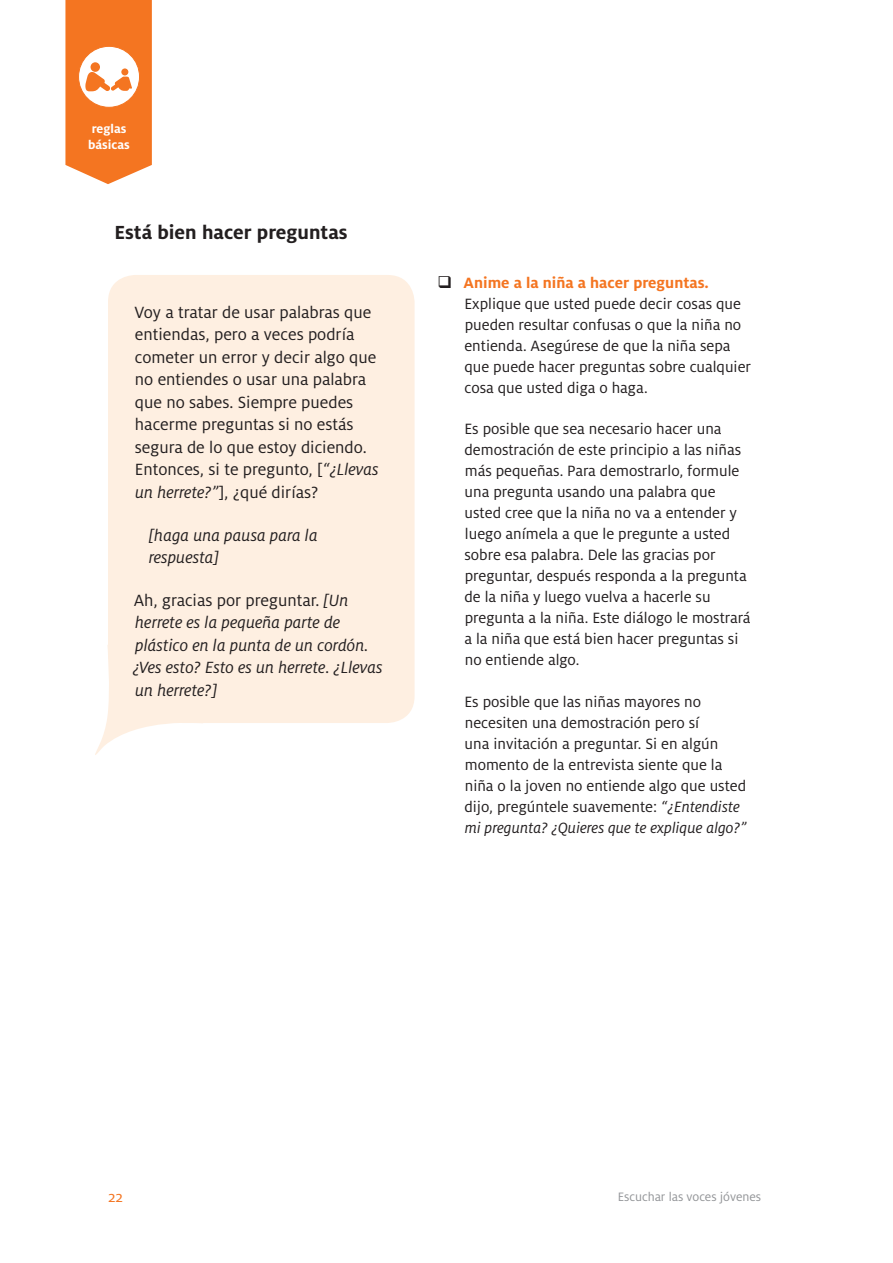
<style>
.page{position:relative;width:893px;height:1263px;background:#fff}
.page>*{position:absolute;margin:0;border:0;box-sizing:border-box;transform-origin:0 0}
.B_head{font:700 21px "Milo OT";color:#231f20}
.bubble_text{font:18px/22.5px "Milo OT";color:#231f20}
.bubble_text-2{font:italic 18px/22.5px "Milo OT";color:#231f20}
.bubble_text_indent_i{font:italic 18px/22.5px "Milo OT";color:#231f20}
.checkoff_para_2{font:16.5px/21px "Milo OT";color:#231f20}
.t1{font:16.5px "Milo OT";color:#f47521}
.t2{font:13.5px "Milo OT";color:#939598}
.t3{font:700 13.5px/16.2px "Milo OT";color:#fff}
.s1{font-style:italic}
.s2{font-style:normal}
.s3{font-weight:700;color:#f47521}
</style>
<div class="page">
<svg style="left:95px;top:645px;width:77px;height:110px"></svg>
<div style="left:108px;top:275px;width:307px;height:448px;background:#feefe1"></div>
<svg style="left:65px;top:0;width:87px;height:184px"></svg>
<p class="t3" style="left:88px;top:121px;width:43px">reglas básicas</p>
<p class="B_head" style="left:114px;top:220px;width:235px">Está bien hacer preguntas</p>
<p class="bubble_text" style="left:134px;top:301px;width:246px">Voy a tratar de usar palabras que entiendas, pero a veces podría cometer un error y decir algo que no entiendes o usar una palabra que no sabes. Siempre puedes hacerme preguntas si no estás segura de lo que estoy diciendo.<br>Entonces, si te pregunto, [<span class="s1">“¿Llevas un herrete?”</span>], ¿qué dirías?</p>
<p class="bubble_text_indent_i" style="left:149px;top:524px;width:171px">[haga una pausa para la respuesta]</p>
<p class="bubble_text-2" style="left:133px;top:589px;width:251px"><span class="s2">Ah, gracias por preguntar.</span> [Un herrete es la pequeña parte de plástico en la punta de un cordón. ¿Ves esto? Esto es un herrete. ¿Llevas un herrete?]</p>
<p class="checkoff_para_2" style="left:464px;top:273px;width:289px"><span class="s3">Anime a la niña a hacer preguntas.<br></span>Explique que usted puede decir cosas que pueden resultar confusas o que la niña no entienda. Asegúrese de que la niña sepa que puede hacer preguntas sobre cualquier cosa que usted diga o haga.</p>
<p class="checkoff_para_2" style="left:464px;top:419px;width:288px">Es posible que sea necesario hacer una demostración de este principio a las niñas más pequeñas. Para demostrarlo, formule una pregunta usando una palabra que usted cree que la niña no va a entender y luego anímela a que le pregunte a usted sobre esa palabra. Dele las gracias por preguntar, después responda a la pregunta de la niña y luego vuelva a hacerle su pregunta a la niña. Este diálogo le mostrará a la niña que está bien hacer preguntas si no entiende algo.</p>
<p class="checkoff_para_2" style="left:464px;top:691px;width:284px">Es posible que las niñas mayores no necesiten una demostración pero sí<br>una invitación a preguntar. Si en algún momento de la entrevista siente que la niña o la joven no entiende algo que usted dijo, pregúntele suavemente: <span class="s1">“¿Entendiste mi pregunta? ¿Quieres que te explique algo?”</span></p>
<p class="t1" style="left:108px;top:1188px;width:17px">22</p>
<p class="t2" style="left:618px;top:1189px;width:145px">Escuchar las voces jóvenes</p>
</div>
